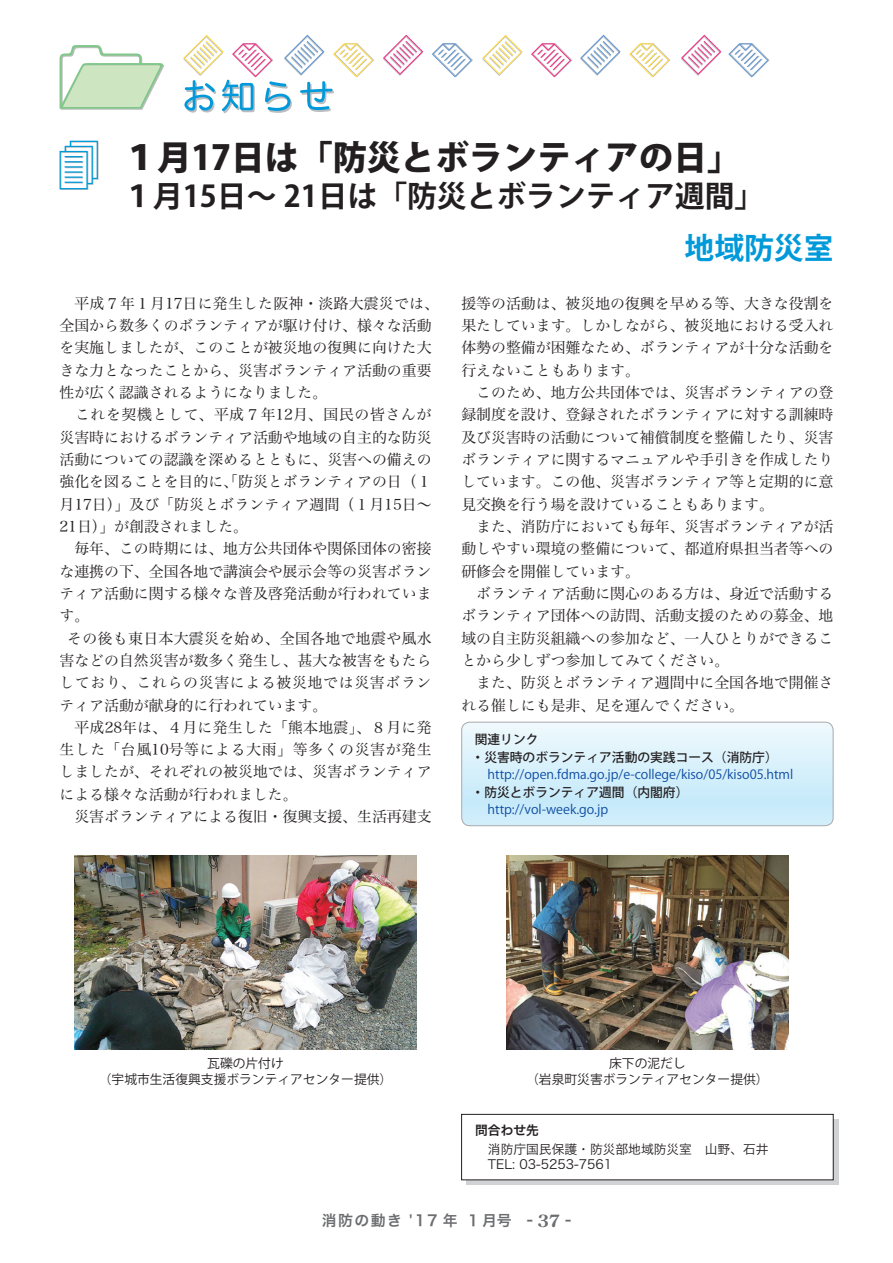
<style>
.page{position:relative;width:893px;height:1263px;background:#fff}
.page>*{position:absolute;margin:0;border:0;box-sizing:border-box;transform-origin:0 0}
.t1{font:800 34.05px "Koz Go Pro";color:#231f20}
.t2{font:700 29.7px "Koz Go Pro";color:#231f20}
.t3{font:700 29.7px "Koz Go Pro";color:#0099da}
.t4{font:14.85px/22.4px "Hira Min Pro N W3";color:#231f20}
.t5{font:14.85px "Hira Min Pro N W3";letter-spacing:.045em;color:#231f20}
.t6{font:14.85px "Hira Min Pro N W3";letter-spacing:.04em;color:#231f20}
.t7{font:14.85px "Hira Min Pro N W3";letter-spacing:.02em;color:#231f20}
.t8{font:14.85px "Hira Kaku Pro W6";letter-spacing:.1em;color:#6c6d70}
.t9{font:12.75px "Koz Go Pro";color:#0d4da1}
.t10{font:12.75px/15.9px "Koz Go Pro";color:#231f20;text-align:center}
.t11{font:500 12.75px/18.1px "Koz Go Pro";color:#231f20}
.t12{font:12.75px/14.9px "Hira Kaku Pro N W3";color:#231f20}
.t13{font:12.75px "Hira Kaku Pro N W6";color:#231f20}
.s1{font-family:"Century Old Style Std";font-weight:700;font-size:16.95px}
</style>
<div class="page">
<svg style="left:60px;top:141px;width:39px;height:49px"></svg>
<svg style="left:467px;top:1119px;width:372px;height:66px;background:#c2c3c5"></svg>
<div style="left:462px;top:1114px;width:371px;height:66px;background:#fff"></div>
<div style="left:461px;top:1114px;width:372px;height:66px;border:1px solid #231f20"></div>
<svg style="left:463px;top:722px;width:370px;height:104px;background:#d7f0fb"></svg>
<div style="left:461px;top:722px;width:372px;height:104px;border:1px solid #a8a9ad;border-radius:8px"></div>
<img style="left:506px;top:856px;width:283px;height:193px">
<img style="left:74px;top:856px;width:343px;height:193px">
<svg style="left:60px;top:45px;width:104px;height:65px"></svg>
<svg style="left:432px;top:43px;width:41px;height:34px"></svg>
<svg style="left:383px;top:35px;width:40px;height:41px"></svg>
<svg style="left:531px;top:43px;width:41px;height:34px"></svg>
<svg style="left:482px;top:35px;width:41px;height:41px"></svg>
<svg style="left:629px;top:43px;width:41px;height:34px"></svg>
<svg style="left:580px;top:35px;width:40px;height:41px"></svg>
<svg style="left:728px;top:43px;width:42px;height:34px"></svg>
<svg style="left:681px;top:35px;width:40px;height:41px"></svg>
<svg style="left:183px;top:35px;width:191px;height:78px"></svg>
<h1 class="t1" style="left:123px;top:136px;width:619px">１月17日は「防災とボランティアの日」</h1>
<h2 class="t2" style="left:123px;top:177px;width:643px">１月15日～ 21日は「防災とボランティア週間」</h2>
<h2 class="t3" style="left:685px;top:229px;width:150px">地域防災室</h2>
<p class="t4" style="left:60px;top:291px;width:381px">　平成７年１月17日に発生した阪神・淡路大震災では、</p>
<p class="t4" style="left:60px;top:313px;width:374px">全国から数多くのボランティアが駆け付け、様々な活動</p>
<p class="t4" style="left:60px;top:335px;width:374px">を実施しましたが、このことが被災地の復興に向けた大</p>
<p class="t4" style="left:60px;top:357px;width:374px">きな力となったことから、災害ボランティア活動の重要</p>
<p class="t4" style="left:60px;top:380px;width:269px">性が広く認識されるようになりました。</p>
<p class="t5" style="left:60px;top:402px;width:373px">　これを契機として、平成７年12月、国民の皆さんが</p>
<p class="t4" style="left:60px;top:424px;width:374px">災害時におけるボランティア活動や地域の自主的な防災</p>
<p class="t4" style="left:60px;top:447px;width:374px">活動についての認識を深めるとともに、災害への備えの</p>
<p class="t4" style="left:60px;top:469px;width:374px">強化を図ることを目的に、「防災とボランティアの日（１</p>
<p class="t4" style="left:60px;top:491px;width:374px">月17日）」及び「防災とボランティア週間（１月15日～</p>
<p class="t4" style="left:60px;top:514px;width:190px">21日）」が創設されました。</p>
<p class="t4" style="left:60px;top:536px;width:374px">　毎年、この時期には、地方公共団体や関係団体の密接</p>
<p class="t4" style="left:60px;top:558px;width:374px">な連携の下、全国各地で講演会や展示会等の災害ボラン</p>
<p class="t4" style="left:60px;top:581px;width:374px">ティア活動に関する様々な普及啓発活動が行われていま</p>
<p class="t4" style="left:60px;top:603px;width:31px">す。</p>
<p class="t7" style="left:67px;top:625px;width:366px">その後も東日本大震災を始め、全国各地で地震や風水</p>
<p class="t4" style="left:60px;top:648px;width:374px">害などの自然災害が数多く発生し、甚大な被害をもたら</p>
<p class="t5" style="left:60px;top:670px;width:373px">しており、これらの災害による被災地では災害ボラン</p>
<p class="t4" style="left:60px;top:692px;width:269px">ティア活動が献身的に行われています。</p>
<p class="t4" style="left:60px;top:715px;width:374px">　平成28年は、４月に発生した「熊本地震」、８月に発</p>
<p class="t6" style="left:60px;top:737px;width:373px">生した「台風10号等による大雨」等多くの災害が発生</p>
<p class="t4" style="left:60px;top:759px;width:374px">しましたが、それぞれの被災地では、災害ボランティア</p>
<p class="t4" style="left:60px;top:782px;width:240px">による様々な活動が行われました。</p>
<p class="t4" style="left:74px;top:804px;width:359px">災害ボランティアによる復旧・復興支援、生活再建支</p>
<p class="t4" style="left:461px;top:291px;width:374px">援等の活動は、被災地の復興を早める等、大きな役割を果たしています。しかしながら、被災地における受入れ体勢の整備が困難なため、ボランティアが十分な活動を行えないこともあります。<br>　このため、地方公共団体では、災害ボランティアの登録制度を設け、登録されたボランティアに対する訓練時及び災害時の活動について補償制度を整備したり、災害ボランティアに関するマニュアルや手引きを作成したりしています。この他、災害ボランティア等と定期的に意見交換を行う場を設けていることもあります。<br>　また、消防庁においても毎年、災害ボランティアが活動しやすい環境の整備について、都道府県担当者等への研修会を開催しています。<br>　ボランティア活動に関心のある方は、身近で活動するボランティア団体への訪問、活動支援のための募金、地域の自主防災組織への参加など、一人ひとりができることから少しずつ参加してみてください。<br>　また、防災とボランティア週間中に全国各地で開催される催しにも是非、足を運んでください。</p>
<p class="t11" style="left:472px;top:731px;width:308px">関連リンク<br>・災害時のボランティア活動の実践コース（消防庁）</p>
<p class="t9" style="left:475px;top:766px;width:320px">　http://open.fdma.go.jp/e-college/kiso/05/kiso05.html</p>
<p class="t11" style="left:472px;top:784px;width:218px">・防災とボランティア週間（内閣府）</p>
<p class="t9" style="left:487px;top:801px;width:122px">http://vol-week.go.jp</p>
<p class="t10" style="left:99px;top:1056px;width:295px">瓦礫の片付け<br>（宇城市生活復興支援ボランティアセンター提供）</p>
<p class="t10" style="left:526px;top:1056px;width:244px">床下の泥だし<br>（岩泉町災害ボランティアセンター提供）</p>
<p class="t13" style="left:475px;top:1118px;width:65px">問合わせ先</p>
<p class="t12" style="left:475px;top:1141px;width:295px">　消防庁国民保護・防災部地域防災室　山野、石井　TEL: 03-5253-7561</p>
<p class="t8" style="left:322px;top:1207px;width:251px">消防の動き '17 年 １月号 - <span class="s1">37</span> -</p>
</div>
